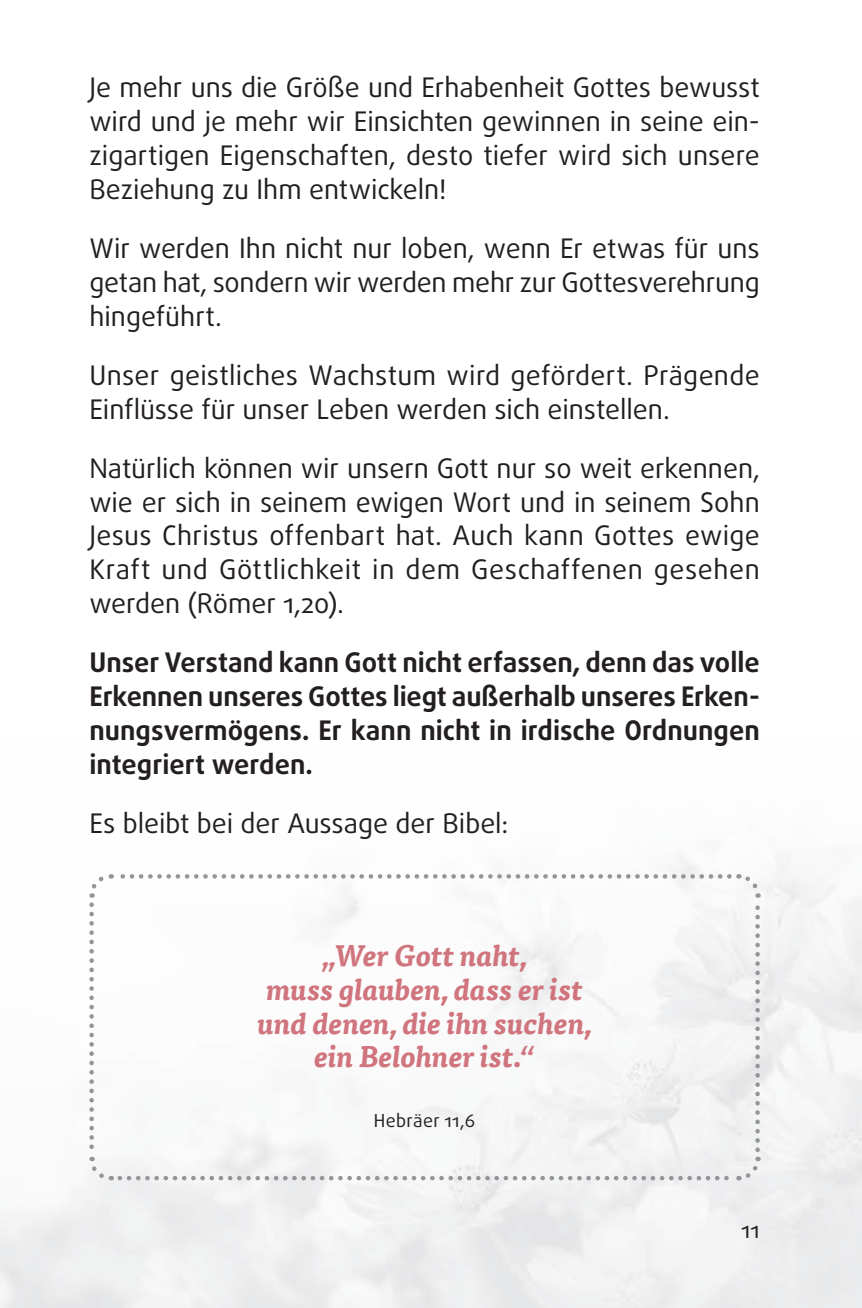
<style>
.page{position:relative;width:862px;height:1308px;background:#fff}
.page>*{position:absolute;margin:0;border:0;box-sizing:border-box;transform-origin:0 0}
.t1{font:italic 700 29.25px/33.8px "Tisa Pro";color:#d0747d;text-align:center}
.t2{font:27px/33.8px "Daxline Pro";color:#231f20;text-align:justify}
.t3{font:700 27px/33.8px "Daxline Pro";color:#231f20;text-align:justify}
.t4{font:22.5px "Daxline Pro";color:#231f20}
.t5{font:18px "Daxline Pro";letter-spacing:.02em;color:#231f20}
</style>
<div class="page">
<svg style="left:88px;top:904px;width:24px;height:279px"></svg>
<svg style="left:120px;top:1156px;width:642px;height:25px"></svg>
<svg style="left:737px;top:871px;width:23px;height:278px"></svg>
<svg style="left:89px;top:872px;width:640px;height:25px"></svg>
<p class="t2" style="left:89px;top:71px;width:671px">Je mehr uns die Größe und Erhabenheit Gottes bewusst wird und je mehr wir Einsichten gewinnen in seine ein&shy;zigartigen Eigenschaften, desto tiefer wird sich unsere Beziehung zu Ihm entwickeln!</p>
<p class="t2" style="left:89px;top:232px;width:671px">Wir werden Ihn nicht nur loben, wenn Er etwas für uns getan hat, sondern wir werden mehr zur Gottesverehrung hingeführt.</p>
<p class="t2" style="left:89px;top:358px;width:671px">Unser geistliches Wachstum wird gefördert. Prägende<br>Einflüsse für unser Leben werden sich einstellen.</p>
<p class="t2" style="left:89px;top:451px;width:671px">Natürlich können wir unsern Gott nur so weit erkennen, wie er sich in seinem ewigen Wort und in seinem Sohn Jesus Christus offenbart hat. Auch kann Gottes ewige Kraft und Göttlichkeit in dem Geschaffenen gesehen werden (Römer 1,2o).</p>
<p class="t3" style="left:89px;top:646px;width:671px">Unser Verstand kann Gott nicht erfassen, denn das volle Erkennen unseres Gottes liegt außerhalb unseres Erken&shy;nungsvermögens. Er kann nicht in irdische Ordnungen integriert werden.</p>
<p class="t2" style="left:89px;top:806px;width:420px">Es bleibt bei der Aussage der Bibel:</p>
<p class="t1" style="left:257px;top:937px;width:335px">„Wer Gott naht,<br>muss glauben, dass er ist und denen, die ihn suchen, ein Belohner ist.“</p>
<p class="t5" style="left:374px;top:1108px;width:103px">Hebräer 11,6</p>
<p class="t4" style="left:740px;top:1214px;width:20px">11</p>
</div>
